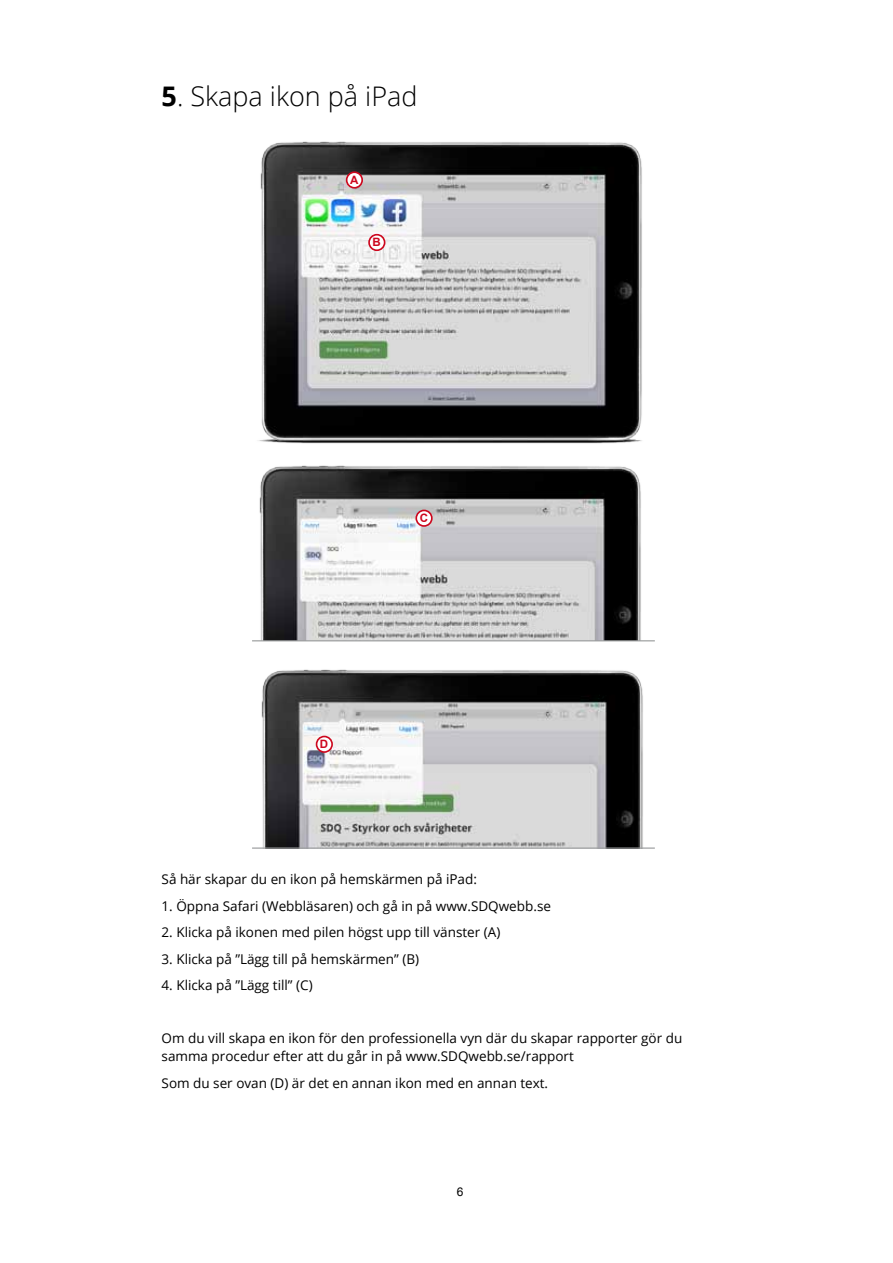
<style>
.page{position:relative;width:893px;height:1263px;background:#fff}
.page>*{position:absolute;margin:0;border:0;box-sizing:border-box;transform-origin:0 0}
.t1{font:300 27px "Open Sans";color:#000}
.t2{font:13.5px/18px "Open Sans";color:#000}
.t3{font:12px "Arial";color:#000}
.t4{font:700 11.55px "Arial";color:#cd071e}
.s1{font-weight:700}
</style>
<div class="page">
<img style="left:259px;top:465px;width:382px;height:175px">
<img style="left:261px;top:669px;width:382px;height:178px">
<img style="left:258px;top:141px;width:384px;height:303px">
<hr style="left:252px;top:847px;width:403px;height:2px;background:#9c9e9f">
<hr style="left:252px;top:640px;width:403px;height:1px;background:#9c9e9f">
<div style="left:347px;top:172px;width:15px;height:16px;background:#fff;border-radius:50%"></div>
<div style="left:346px;top:171px;width:17px;height:18px;border:2px solid #cd071e;border-radius:50%"></div>
<div style="left:369px;top:235px;width:16px;height:15px;background:#fff;border-radius:50%"></div>
<div style="left:368px;top:234px;width:17px;height:17px;border:2px solid #cd071e;border-radius:50%"></div>
<div style="left:317px;top:736px;width:15px;height:16px;background:#fff;border-radius:50%"></div>
<div style="left:316px;top:736px;width:17px;height:17px;border:2px solid #cd071e;border-radius:50%"></div>
<div style="left:416px;top:510px;width:16px;height:16px;background:#fff;border-radius:50%"></div>
<div style="left:415px;top:510px;width:18px;height:17px;border:2px solid #cd071e;border-radius:50%"></div>
<h1 class="t1" style="left:162px;top:77px;width:257px"><span class="s1">5</span>. Skapa ikon på iPad</h1>
<p class="t4" style="left:350px;top:172px;width:10px">A</p>
<p class="t4" style="left:372px;top:235px;width:10px">B</p>
<p class="t4" style="left:320px;top:736px;width:10px">D</p>
<p class="t4" style="left:420px;top:510px;width:10px">C</p>
<p class="t2" style="left:162px;top:870px;width:317px">Så här skapar du en ikon på hemskärmen på iPad:</p>
<p class="t2" style="left:162px;top:896px;width:391px">1. Öppna Safari (Webbläsaren) och gå in på www.SDQwebb.se</p>
<p class="t2" style="left:162px;top:923px;width:340px">2. Klicka på ikonen med pilen högst upp till vänster (A)</p>
<p class="t2" style="left:162px;top:949px;width:259px">3. Klicka på ”Lägg till på hemskärmen” (B)</p>
<p class="t2" style="left:162px;top:976px;width:153px">4. Klicka på ”Lägg till” (C)</p>
<p class="t2" style="left:162px;top:1029px;width:522px">Om du vill skapa en ikon för den professionella vyn där du skapar rapporter gör du samma procedur efter att du går in på www.SDQwebb.se/rapport</p>
<p class="t2" style="left:162px;top:1073px;width:388px">Som du ser ovan (D) är det en annan ikon med en annan text.</p>
<p class="t3" style="left:457px;top:1183px;width:8px">6</p>
</div>
